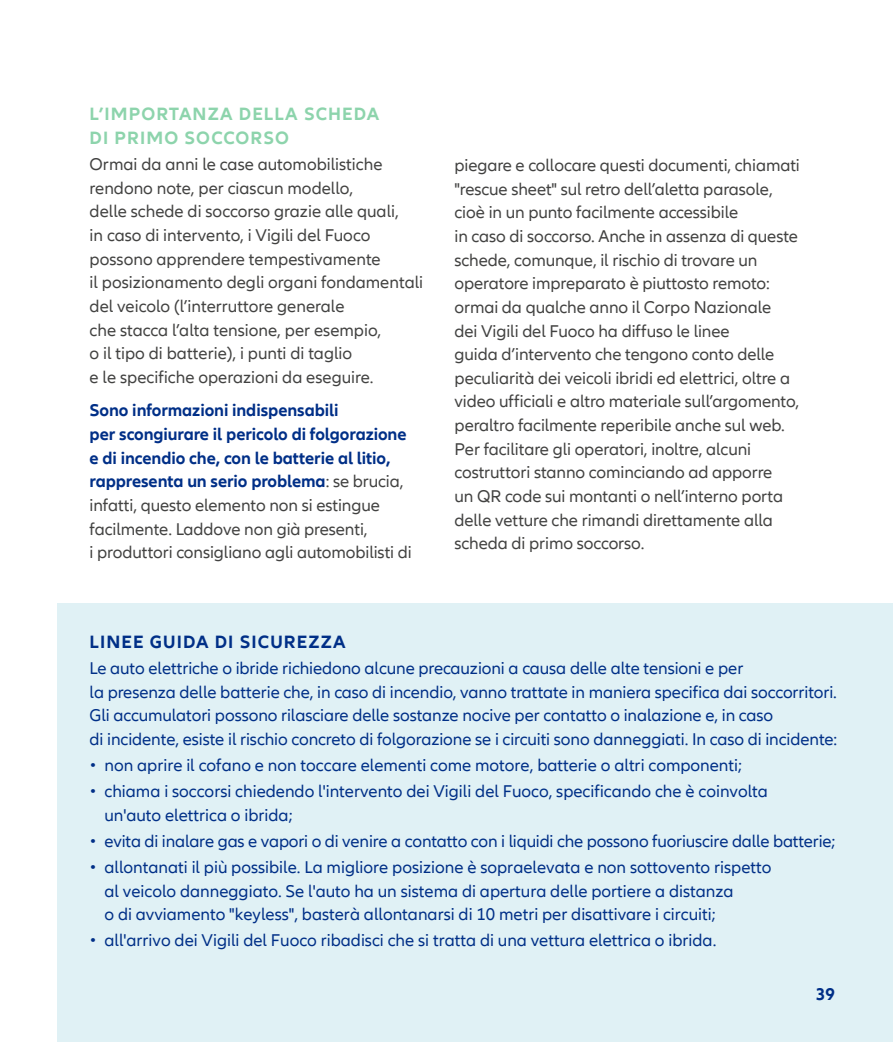
<style>
.page{position:relative;width:893px;height:1042px;background:#fff}
.page>*{position:absolute;margin:0;border:0;box-sizing:border-box;transform-origin:0 0}
.t1{font:700 18.38px/23.6px "Allianz Neo";letter-spacing:.06em;color:#8dd4ac}
.t2{font:700 18.38px "Allianz Neo";letter-spacing:.06em;color:#002f87}
.t3{font:17.5px/23.6px "Allianz Neo";letter-spacing:-.005em;color:#424241}
.t4{font:17.5px/23.6px "Allianz Neo";color:#002f87}
.t5{font:700 17.5px/23.6px "Allianz Neo";letter-spacing:-.005em;color:#002f87}
.s1{font-weight:400;color:#424241}
</style>
<div class="page">
<div style="left:57px;top:603px;width:836px;height:439px;background:#e0f1f5"></div>
<p class="t1" style="left:90px;top:103px;width:291px">L’IMPORTANZA DELLA SCHEDA<br>DI PRIMO SOCCORSO</p>
<p class="t3" style="left:90px;top:153px;width:335px">Ormai da anni le case automobilistiche rendono note, per ciascun modello,<br>delle schede di soccorso grazie alle quali,<br>in caso di intervento, i Vigili del Fuoco possono apprendere tempestivamente<br>il posizionamento degli organi fondamentali del veicolo (l’interruttore generale<br>che stacca l’alta tensione, per esempio,<br>o il tipo di batterie), i punti di taglio<br>e le specifiche operazioni da eseguire.</p>
<p class="t5" style="left:90px;top:399px;width:324px">Sono informazioni indispensabili<br>per scongiurare il pericolo di folgorazione e di incendio che, con le batterie al litio, rappresenta un serio problema<span class="s1">: se brucia, infatti, questo elemento non si estingue facilmente. Laddove non già presenti,<br>i produttori consigliano agli automobilisti di</span></p>
<p class="t3" style="left:454px;top:154px;width:347px">piegare e collocare questi documenti, chiamati "rescue sheet" sul retro dell’aletta parasole, cioè in un punto facilmente accessibile<br>in caso di soccorso. Anche in assenza di queste schede, comunque, il rischio di trovare un operatore impreparato è piuttosto remoto: ormai da qualche anno il Corpo Nazionale<br>dei Vigili del Fuoco ha diffuso le linee<br>guida d’intervento che tengono conto delle peculiarità dei veicoli ibridi ed elettrici, oltre a video ufficiali e altro materiale sull’argomento, peraltro facilmente reperibile anche sul web.<br>Per facilitare gli operatori, inoltre, alcuni costruttori stanno cominciando ad apporre<br>un QR code sui montanti o nell’interno porta delle vetture che rimandi direttamente alla scheda di primo soccorso.</p>
<p class="t2" style="left:90px;top:631px;width:258px">LINEE GUIDA DI SICUREZZA</p>
<p class="t4" style="left:90px;top:657px;width:749px">Le auto elettriche o ibride richiedono alcune precauzioni a causa delle alte tensioni e per<br>la presenza delle batterie che, in caso di incendio, vanno trattate in maniera specifica dai soccorritori.<br>Gli accumulatori possono rilasciare delle sostanze nocive per contatto o inalazione e, in caso<br>di incidente, esiste il rischio concreto di folgorazione se i circuiti sono danneggiati. In caso di incidente:</p>
<p class="t4" style="left:90px;top:754px;width:654px">• non aprire il cofano e non toccare elementi come motore, batterie o altri componenti;</p>
<p class="t4" style="left:104px;top:780px;width:665px;text-indent:-15px">• chiama i soccorsi chiedendo l'intervento dei Vigili del Fuoco, specificando che è coinvolta un'auto elettrica o ibrida;</p>
<p class="t4" style="left:90px;top:830px;width:747px">• evita di inalare gas e vapori o di venire a contatto con i liquidi che possono fuoriuscire dalle batterie;</p>
<p class="t4" style="left:104px;top:856px;width:668px;text-indent:-15px">• allontanati il più possibile. La migliore posizione è sopraelevata e non sottovento rispetto al veicolo danneggiato. Se l'auto ha un sistema di apertura delle portiere a distanza<br>o di avviamento "keyless", basterà allontanarsi di 10 metri per disattivare i circuiti;</p>
<p class="t4" style="left:90px;top:929px;width:628px">• all'arrivo dei Vigili del Fuoco ribadisci che si tratta di una vettura elettrica o ibrida.</p>
<p class="t5" style="left:816px;top:982px;width:20px">39</p>
</div>
